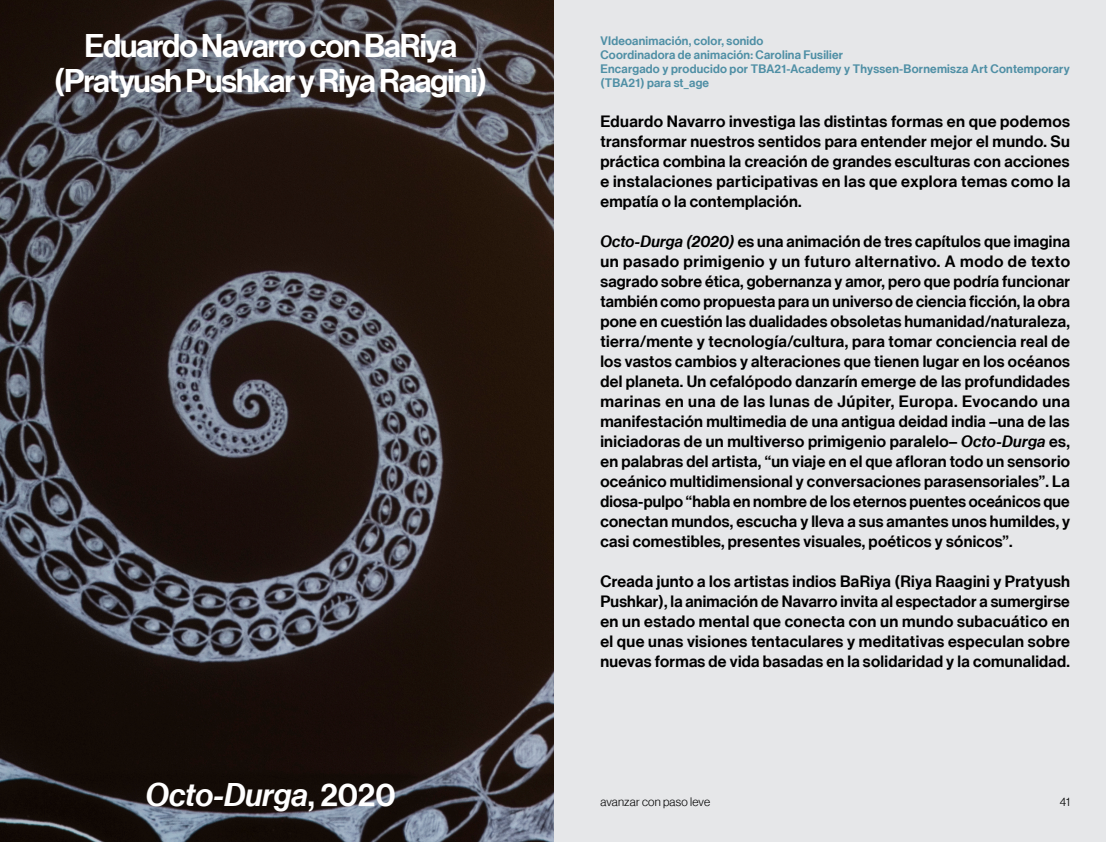
<style>
.page{position:relative;width:1106px;height:842px;background:#e6e7e9}
.page>*{position:absolute;margin:0;border:0;box-sizing:border-box;transform-origin:0 0}
.TEXTO{font:32px/35px "N Haas Grotesk DS Pro 65 Md";letter-spacing:-.03em;color:#fff;text-align:center}
.TEXTO-2{font:32px "N Haas Grotesk DS Pro 66 Md It";color:#fff}
.texto_corrido_pequeñ{font:16px/20px "N Haas Grotesk DS Pro 65 Md";letter-spacing:.015em;color:#000;text-align:justify}
.texto_corrido_pequeñ-2{font:12px/14px "N Haas Grotesk DS Pro 65 Md";letter-spacing:.02em;color:#4f8fa5}
.t1{font:12px "N Haas Grotesk DS Pro 45 Lt";letter-spacing:.015em;color:#000}
.s1{font-family:"N Haas Grotesk DS Pro 65 Md"}
.s2{font-family:"N Haas Grotesk DS Pro 66 Md It"}
</style>
<div class="page">
<img style="left:0;top:0;width:553px;height:842px">
<p class="TEXTO" style="left:54px;top:29px;width:435px">Eduardo Navarro con BaRiya (Pratyush Pushkar y Riya Raagini)</p>
<p class="TEXTO-2" style="left:146px;top:776px;width:251px">Octo-Durga<span class="s1">, 2020</span></p>
<p class="texto_corrido_pequeñ-2" style="left:600px;top:34px;width:165px">VIdeoanimación, color, sonido</p>
<p class="texto_corrido_pequeñ-2" style="left:600px;top:48px;width:244px">Coordinadora de animación: Carolina Fusilier</p>
<p class="texto_corrido_pequeñ-2" style="left:600px;top:62px;width:471px">Encargado y producido por TBA21-Academy y Thyssen-Bornemisza Art Contemporary (TBA21) para st_age</p>
<p class="texto_corrido_pequeñ" style="left:600px;top:111px;width:471px">Eduardo Navarro investiga las distintas formas en que podemos transformar nuestros sentidos para entender mejor el mundo. Su práctica combina la creación de grandes esculturas con acciones e instalaciones participativas en las que explora temas como la empatía o la contemplación.</p>
<p class="texto_corrido_pequeñ" style="left:600px;top:231px;width:471px"><span class="s2">Octo-Durga (2020)</span> es una animación de tres capítulos que imagina un pasado primigenio y un futuro alternativo. A modo de texto sagrado sobre ética, gobernanza y amor, pero que podría funcionar también como propuesta para un universo de ciencia ficción, la obra pone en cuestión las dualidades obsoletas humanidad/naturaleza, tierra/mente y tecnología/cultura, para tomar conciencia real de los vastos cambios y alteraciones que tienen lugar en los océanos del planeta. Un cefalópodo danzarín emerge de las profundidades marinas en una de las lunas de Júpiter, Europa. Evocando una manifestación multimedia de una antigua deidad india –una de las iniciadoras de un multiverso primigenio paralelo– <span class="s2">Octo-Durga</span> es, en palabras del artista, “un viaje en el que afloran todo un sensorio oceánico multidimensional y conversaciones parasensoriales”. La diosa-pulpo “habla en nombre de los eternos puentes oceánicos que conectan mundos, escucha y lleva a sus amantes unos humildes, y casi comestibles, presentes visuales, poéticos y sónicos”.</p>
<p class="texto_corrido_pequeñ" style="left:600px;top:571px;width:471px">Creada junto a los artistas indios BaRiya (Riya Raagini y Pratyush Pushkar), la animación de Navarro invita al espectador a sumergirse en un estado mental que conecta con un mundo subacuático en el que unas visiones tentaculares y meditativas especulan sobre nuevas formas de vida basadas en la solidaridad y la comunalidad.</p>
<p class="t1" style="left:600px;top:795px;width:111px">avanzar con paso leve</p>
<p class="t1" style="left:1059px;top:795px;width:12px">41</p>
</div>
